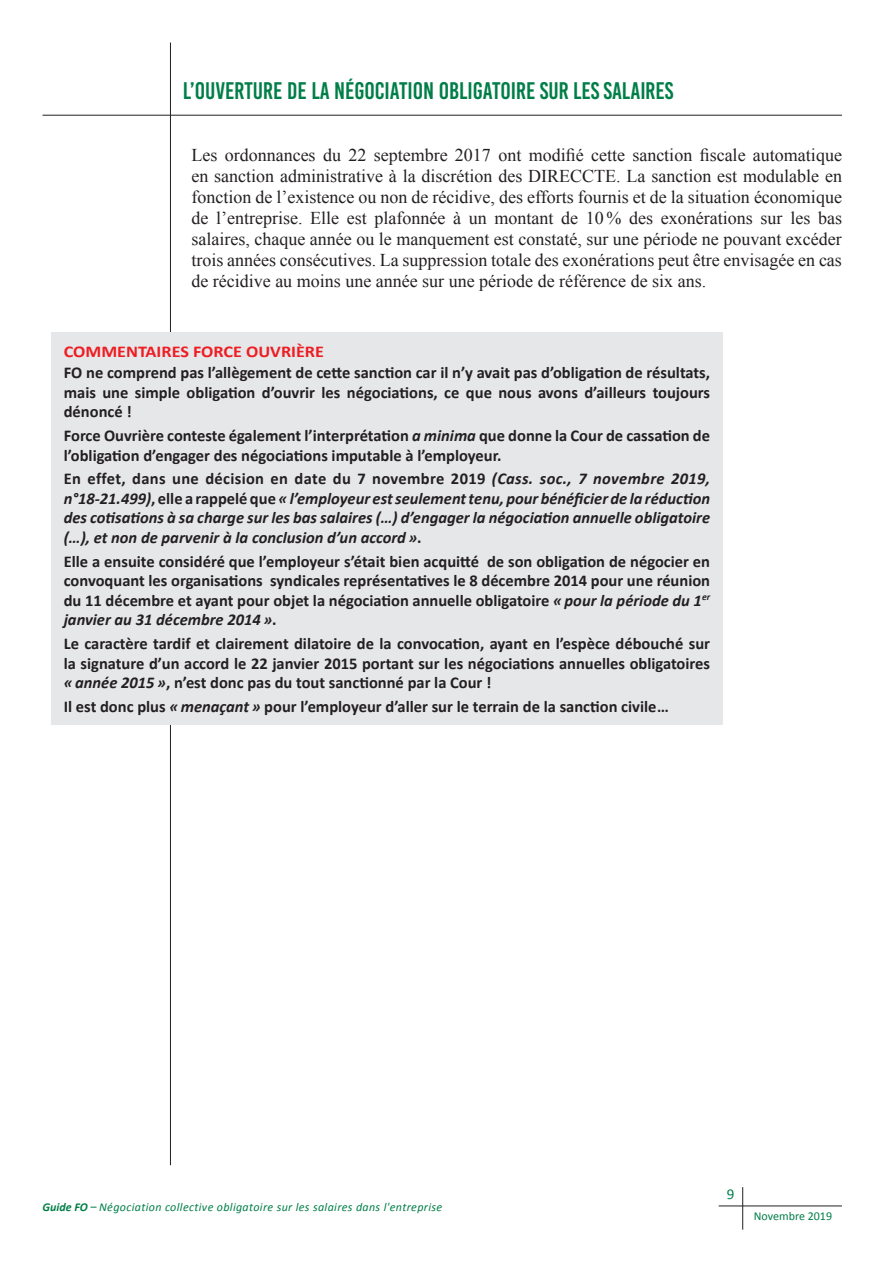
<style>
.page{position:relative;width:893px;height:1263px;background:#fff}
.page>*{position:absolute;margin:0;border:0;box-sizing:border-box;transform-origin:0 0}
.titre_deuxieme_page{font:24px "Bebas Kai";color:#017e48}
.texte{font:18px/21px "Times New Roman";color:#231f20;text-align:justify}
.FO_TEXTE{font:700 16.5px/19.5px "Calibri";color:#231f20;text-align:justify}
.FO_TEXTE-2{font:italic 700 16.5px/19.5px "Calibri";color:#231f20;text-align:justify}
.FO_TITRE{font:700 16.5px "Calibri";color:#ee1d23;scale:1.1 1}
.t1{font:15px "Calibri";color:#017e48}
.t2{font:italic 12px "Calibri";letter-spacing:.03em;color:#017e48}
.t3{font:12px "Calibri";color:#017e48}
.s1{font-style:italic}
.s2{font-style:normal}
.s3{font-weight:700}
</style>
<div class="page">
<hr style="left:170px;top:43px;width:1px;height:1122px;background:#231f20">
<hr style="left:43px;top:115px;width:799px;height:1px;background:#231f20">
<hr style="left:742px;top:1187px;width:1px;height:43px;background:#231f20">
<hr style="left:719px;top:1205px;width:123px;height:1px;background:#231f20">
<div style="left:51px;top:332px;width:672px;height:392px;background:#e6e7e9"></div>
<p class="titre_deuxieme_page" style="left:183px;top:77px;width:492px">L’OUVERTURE DE LA NéGOCIATION OBLIGATOIRE SUR LES SALAIRES</p>
<p class="texte" style="left:191px;top:144px;width:652px">Les ordonnances du 22 septembre 2017 ont modifié cette sanction fiscale automatique en sanction administrative à la discrétion des DIRECCTE. La sanction est modulable en fonction de l’existence ou non de récidive, des efforts fournis et de la situation économique de l’entreprise. Elle est plafonnée à un montant de 10 % des exonérations sur les bas salaires, chaque année ou le manquement est constaté, sur une période ne pouvant excéder trois années consécutives. La suppression totale des exonérations peut être envisagée en cas de récidive au moins une année sur une période de référence de six ans.</p>
<p class="FO_TITRE" style="left:64px;top:340px;width:238px">COMMENTAIRES FORCE OUVRIÈRE</p>
<p class="FO_TEXTE" style="left:64px;top:363px;width:648px">FO ne comprend pas l’allègement de cette sanction car il n’y avait pas d’obligation de résultats, mais une simple obligation d’ouvrir les négociations, ce que nous avons d’ailleurs toujours dénoncé !</p>
<p class="FO_TEXTE" style="left:64px;top:425px;width:648px">Force Ouvrière conteste également l’interprétation <span class="s1">a minima</span> que donne la Cour de cassation de l’obligation d’engager des négociations imputable à l’employeur.</p>
<p class="FO_TEXTE-2" style="left:64px;top:469px;width:648px"><span class="s2">En effet, dans une décision en date du 7 novembre 2019</span> (Cass. soc., 7 novembre 2019, n°18-21.499)<span class="s2">, elle a rappelé que</span> « l’employeur est seulement tenu, pour bénéficier de la réduction des cotisations à sa charge sur les bas salaires (…) d’engager la négociation annuelle obligatoire (…), et non de parvenir à la conclusion d’un accord »<span class="s2">.</span></p>
<p class="FO_TEXTE" style="left:64px;top:551px;width:648px">Elle a ensuite considéré que l’employeur s’était bien acquitté de son obligation de négocier en convoquant les organisations syndicales représentatives le 8 décembre 2014 pour une réunion du 11 décembre et ayant pour objet la négociation annuelle obligatoire <span class="s1">« pour la période du 1</span><sup>er </sup><span class="s1">janvier au 31 décembre 2014 »</span>.</p>
<p class="FO_TEXTE" style="left:64px;top:633px;width:648px">Le caractère tardif et clairement dilatoire de la convocation, ayant en l’espèce débouché sur la signature d’un accord le 22 janvier 2015 portant sur les négociations annuelles obligatoires <span class="s1">« année 2015 »</span>, n’est donc pas du tout sanctionné par la Cour !</p>
<p class="FO_TEXTE" style="left:64px;top:696px;width:607px">Il est donc plus <span class="s1">« menaçant »</span> pour l’employeur d’aller sur le terrain de la sanction civile…</p>
<p class="t2" style="left:43px;top:1198px;width:401px"><span class="s3">Guide FO</span> – Négociation collective obligatoire sur les salaires dans l'entreprise</p>
<p class="t1" style="left:727px;top:1183px;width:9px">9</p>
<p class="t3" style="left:754px;top:1207px;width:80px">Novembre 2019</p>
</div>
